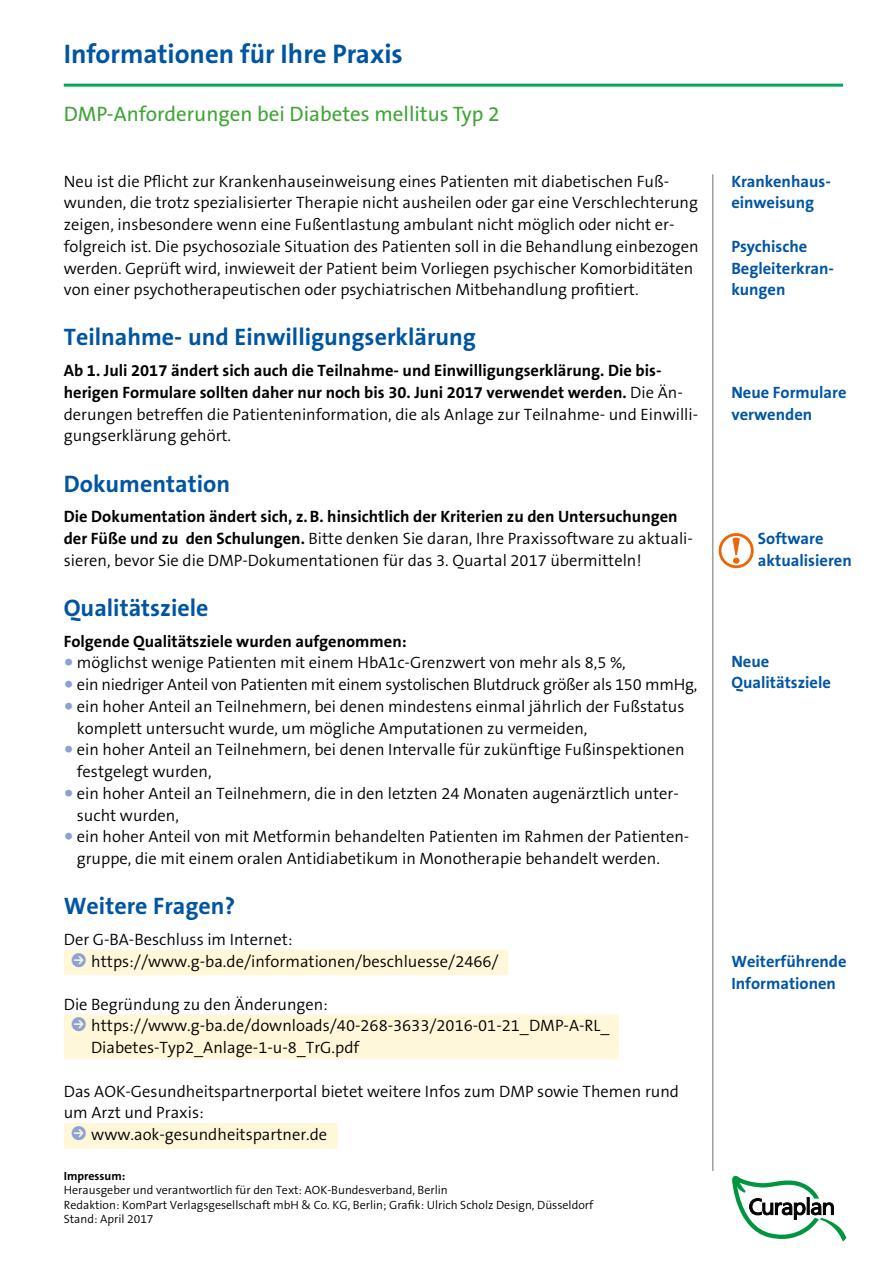
<style>
.page{position:relative;width:893px;height:1263px;background:#fff}
.page>*{position:absolute;margin:0;border:0;box-sizing:border-box;transform-origin:0 0}
.t1{font:700 27px "The Sans B7";color:#0055a3}
.t2{font:700 24px "The Sans B7";color:#0055a3}
.t3{font:21px "The Sans B5 Plain";color:#3fa535}
.t4{font:300 16.5px/21.8px "The Sans B4";color:#000}
.t5{font:700 16.5px/21.8px "The Sans B7";color:#000}
.t6{font:700 16.5px/21.8px "The Sans B7";color:#0055a3}
.t7{font:300 12px/14.4px "The Sans B4";color:#000}
.t8{font:700 12px "The Sans B7";color:#000}
.s1{font-family:"The Sans B4";font-weight:300}
.s2{font-family:"The Sans B7";font-weight:700}
</style>
<div class="page">
<svg style="left:732px;top:1176px;width:114px;height:66px"></svg>
<div style="left:64px;top:950px;width:444px;height:25px;background:#fff7d9"></div>
<div style="left:64px;top:1014px;width:555px;height:26px;background:#fff7d9"></div>
<div style="left:64px;top:1034px;width:555px;height:25px;background:#fff7d9"></div>
<div style="left:64px;top:1123px;width:274px;height:26px;background:#fff7d9"></div>
<hr style="left:64px;top:84px;width:779px;height:3px;background:#00a75d">
<hr style="left:712px;top:174px;width:1px;height:997px;background:#9d9d9c">
<svg style="left:719px;top:533px;width:35px;height:35px"></svg>
<svg style="left:721px;top:535px;width:30px;height:31px"></svg>
<h1 class="t1" style="left:64px;top:39px;width:340px">Informationen für Ihre Praxis</h1>
<p class="t3" style="left:64px;top:102px;width:437px">DMP-Anforderungen bei Diabetes mellitus Typ 2</p>
<p class="t4" style="left:64px;top:171px;width:636px">Neu ist die Pflicht zur Krankenhauseinweisung eines Patienten mit diabetischen Fuß&shy;wunden, die trotz spezialisierter Therapie nicht ausheilen oder gar eine Verschlechterung zeigen, insbesondere wenn eine Fußentlastung ambulant nicht möglich oder nicht er&shy;folgreich ist. Die psychosoziale Situation des Patienten soll in die Behandlung einbezogen werden. Geprüft wird, inwieweit der Patient beim Vorliegen psychischer Komorbiditäten von einer psychotherapeutischen oder psychiatrischen Mitbehandlung profitiert.</p>
<h2 class="t2" style="left:64px;top:324px;width:414px">Teilnahme- und Einwilligungserklärung</h2>
<p class="t5" style="left:64px;top:360px;width:620px">Ab 1. Juli 2017 ändert sich auch die Teilnahme- und Einwilligungserklärung. Die bis&shy;herigen Formulare sollten daher nur noch bis 30. Juni 2017 verwendet werden. <span class="s1">Die Än-</span></p>
<p class="t4" style="left:64px;top:404px;width:636px">derungen betreffen die Patienteninformation, die als Anlage zur Teilnahme- und Einwilli&shy;gungserklärung gehört.</p>
<h2 class="t2" style="left:64px;top:470px;width:168px">Dokumentation</h2>
<p class="t5" style="left:64px;top:506px;width:615px">Die Dokumentation ändert sich, z.B. hinsichtlich der Kriterien zu den Untersuchungen</p>
<p class="t4" style="left:64px;top:528px;width:631px"><span class="s2">der Füße und zu den Schulungen.</span> Bitte denken Sie daran, Ihre Praxissoftware zu aktuali&shy;sieren, bevor Sie die DMP-Dokumentationen für das 3. Quartal 2017 übermitteln!</p>
<h2 class="t2" style="left:64px;top:595px;width:146px">Qualitätsziele</h2>
<p class="t5" style="left:64px;top:631px;width:344px">Folgende Qualitätsziele wurden aufgenommen:</p>
<p class="t4" style="left:77px;top:652px;width:622px">möglichst wenige Patienten mit einem HbA1c-Grenzwert von mehr als 8,5 %,<br>ein niedriger Anteil von Patienten mit einem systolischen Blutdruck größer als 150 mmHg, ein hoher Anteil an Teilnehmern, bei denen mindestens einmal jährlich der Fußstatus komplett untersucht wurde, um mögliche Amputationen zu vermeiden,<br>ein hoher Anteil an Teilnehmern, bei denen Intervalle für zukünftige Fußinspektionen festgelegt wurden,<br>ein hoher Anteil an Teilnehmern, die in den letzten 24 Monaten augenärztlich unter&shy;sucht wurden,<br>ein hoher Anteil von mit Metformin behandelten Patienten im Rahmen der Patienten&shy;gruppe, die mit einem oralen Antidiabetikum in Monotherapie behandelt werden.</p>
<h2 class="t2" style="left:64px;top:893px;width:173px">Weitere Fragen?</h2>
<p class="t4" style="left:91px;top:929px;width:409px;text-indent:-28px">Der G-BA-Beschluss im Internet: https://www.g-ba.de/informationen/beschluesse/2466/</p>
<p class="t4" style="left:91px;top:994px;width:520px;text-indent:-27px">Die Begründung zu den Änderungen: https://www.g-ba.de/downloads/40-268-3633/2016-01-21_DMP-A-RL_<br>Diabetes-Typ2_Anlage-1-u-8_TrG.pdf</p>
<p class="t4" style="left:64px;top:1081px;width:617px">Das AOK-Gesundheitspartnerportal bietet weitere Infos zum DMP sowie Themen rund</p>
<p class="t4" style="left:64px;top:1102px;width:141px">um Arzt und Praxis:</p>
<p class="t4" style="left:91px;top:1124px;width:237px">www.aok-gesundheitspartner.de</p>
<p class="t8" style="left:64px;top:1169px;width:63px">Impressum:</p>
<p class="t7" style="left:64px;top:1183px;width:531px">Herausgeber und verantwortlich für den Text: AOK-Bundesverband, Berlin<br>Redaktion: KomPart Verlagsgesellschaft mbH &amp; Co. KG, Berlin; Grafik: Ulrich Scholz Design, Düsseldorf<br>Stand: April 2017</p>
<p class="t6" style="left:731px;top:171px;width:101px">Krankenhaus&shy;einweisung</p>
<p class="t6" style="left:731px;top:236px;width:104px">Psychische<br>Begleiterkran&shy;kungen</p>
<p class="t6" style="left:731px;top:382px;width:117px">Neue Formulare verwenden</p>
<p class="t6" style="left:758px;top:528px;width:95px">Software aktualisieren</p>
<p class="t6" style="left:731px;top:651px;width:101px">Neue<br>Qualitätsziele</p>
<p class="t6" style="left:731px;top:951px;width:117px">Weiterführende<br>Informationen</p>
</div>
